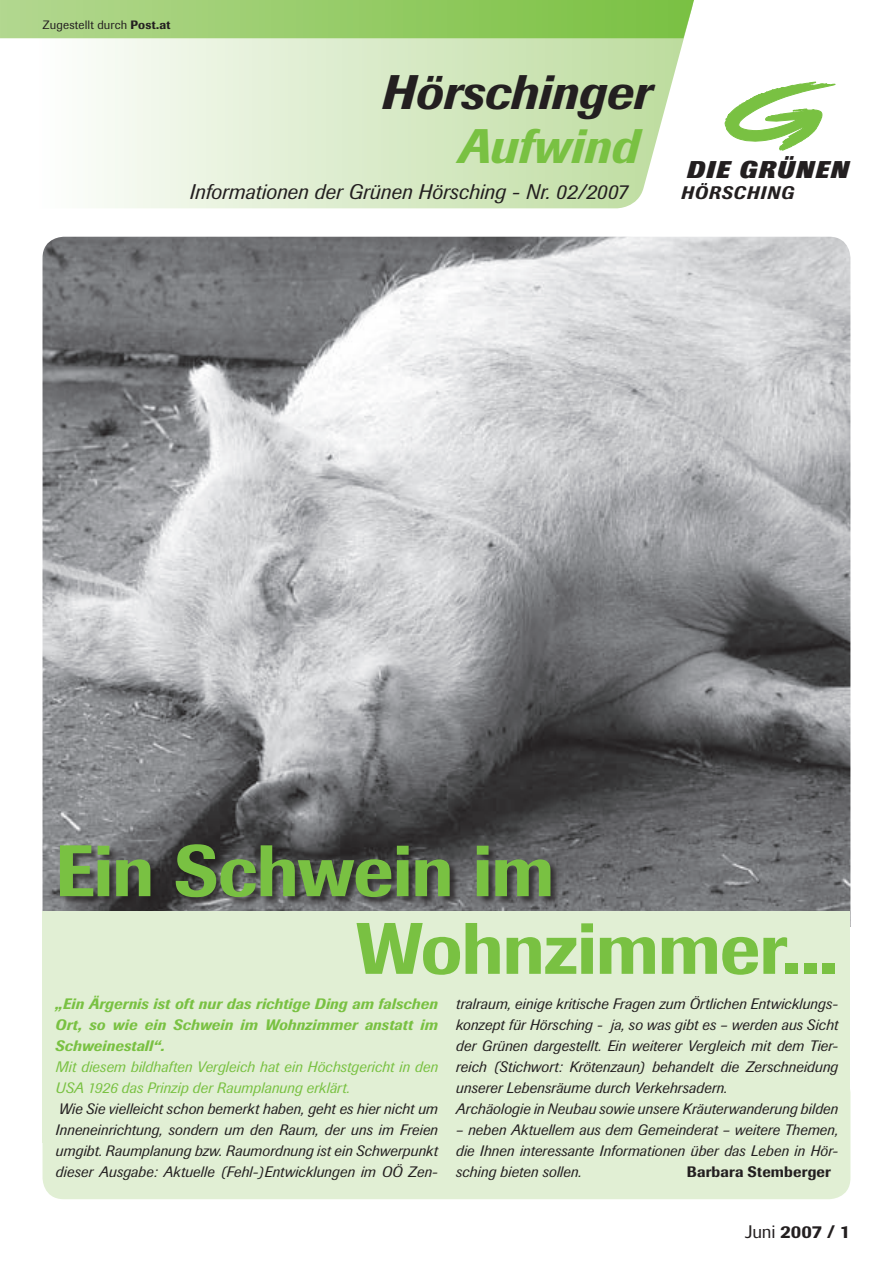
<style>
.page{position:relative;width:893px;height:1263px;background:#fff}
.page>*{position:absolute;margin:0;border:0;box-sizing:border-box;transform-origin:0 0}
.t1{font:500 72px/77.7px "Imago";letter-spacing:-.015em;color:#79c142}
.t2{font:italic 500 48px "Imago";color:#231f20}
.t3{font:italic 500 48px "Imago";color:#79c142}
.t4{font:italic 800 24px "Imago";letter-spacing:.065em;color:#231f20}
.t5{font:italic 21px "Imago";letter-spacing:.005em;color:#231f20}
.t6{font:500 18px "Imago";color:#231f20}
.t7{font:italic 500 18px "Imago";letter-spacing:.05em;color:#231f20}
.t8{font:italic 15px/21px "Imago";letter-spacing:.005em;color:#231f20;text-align:justify}
.t9{font:italic 500 15px/21px "Imago";letter-spacing:.01em;color:#79c142;text-align:justify}
.t10{font:italic 15px/21px "Imago";letter-spacing:.005em;color:#79c142}
.t11{font:500 15px "Imago";letter-spacing:.01em;color:#231f20}
.t12{font:12px "Imago";letter-spacing:.015em;color:#231f20}
.s1{font-weight:500}
.s2{font-weight:400}
</style>
<div class="page">
<svg style="left:0;top:38px;width:684px;height:170px"></svg>
<svg style="left:0;top:0;width:694px;height:38px;background:#97cc69"></svg>
<svg style="left:724px;top:81px;width:112px;height:70px"></svg>
<div style="left:43px;top:1071px;width:807px;height:128px;background:#e1efd4;border-radius:21px"></div>
<img style="left:43px;top:237px;width:807px;height:674px">
<div style="left:43px;top:911px;width:807px;height:232px;background:#e1efd4"></div>
<div style="left:59px;top:843px;width:501px;height:64px;background:#231f20;opacity:.75"></div>
<p class="t12" style="left:43px;top:18px;width:130px">Zugestellt durch <span class="s1">Post.at</span></p>
<h2 class="t2" style="left:381px;top:64px;width:271px">Hörschinger</h2>
<h2 class="t3" style="left:457px;top:118px;width:183px">Aufwind</h2>
<h3 class="t5" style="left:189px;top:179px;width:441px">Informationen der Grünen Hörsching - Nr. 02/2007</h3>
<h3 class="t4" style="left:687px;top:155px;width:163px">DIE GRÜNEN</h3>
<p class="t7" style="left:681px;top:181px;width:115px">HÖRSCHING</p>
<h1 class="t1" style="left:357px;top:832px;width:482px;text-indent:-301px">Ein Schwein im<br>Wohnzimmer...</h1>
<p class="t9" style="left:55px;top:993px;width:384px">„Ein Ärgernis ist oft nur das richtige Ding am falschen Ort, so wie ein Schwein im Wohnzimmer anstatt im Schweinestall“.</p>
<p class="t10" style="left:55px;top:1056px;width:384px">Mit diesem bildhaften Vergleich hat ein Höchstgericht in den<br>USA 1926 das Prinzip der Raumplanung erklärt.</p>
<p class="t8" style="left:55px;top:1098px;width:384px">Wie Sie vielleicht schon bemerkt haben, geht es hier nicht um Inneneinrichtung, sondern um den Raum, der uns im Freien umgibt. Raumplanung bzw. Raumordnung ist ein Schwerpunkt dieser Ausgabe: Aktuelle (Fehl-)Entwicklungen im OÖ Zen-</p>
<p class="t8" style="left:455px;top:993px;width:384px;text-align:left">tralraum, einige kritische Fragen zum Örtlichen Entwicklungs&shy;konzept für Hörsching - ja, so was gibt es – werden aus Sicht der Grünen dargestellt. Ein weiterer Vergleich mit dem Tier&shy;reich (Stichwort: Krötenzaun) behandelt die Zerschneidung unserer Lebensräume durch Verkehrsadern.<br>Archäologie in Neubau sowie unsere Kräuterwanderung bilden</p>
<p class="t8" style="left:455px;top:1119px;width:384px">– neben Aktuellem aus dem Gemeinderat – weitere Themen, die Ihnen interessante Informationen über das Leben in Hör&shy;sching bieten sollen.</p>
<p class="t11" style="left:687px;top:1163px;width:145px">Barbara Stemberger</p>
<p class="t6" style="left:745px;top:1221px;width:107px"><span class="s2">Juni</span> 2007 / 1</p>
</div>
